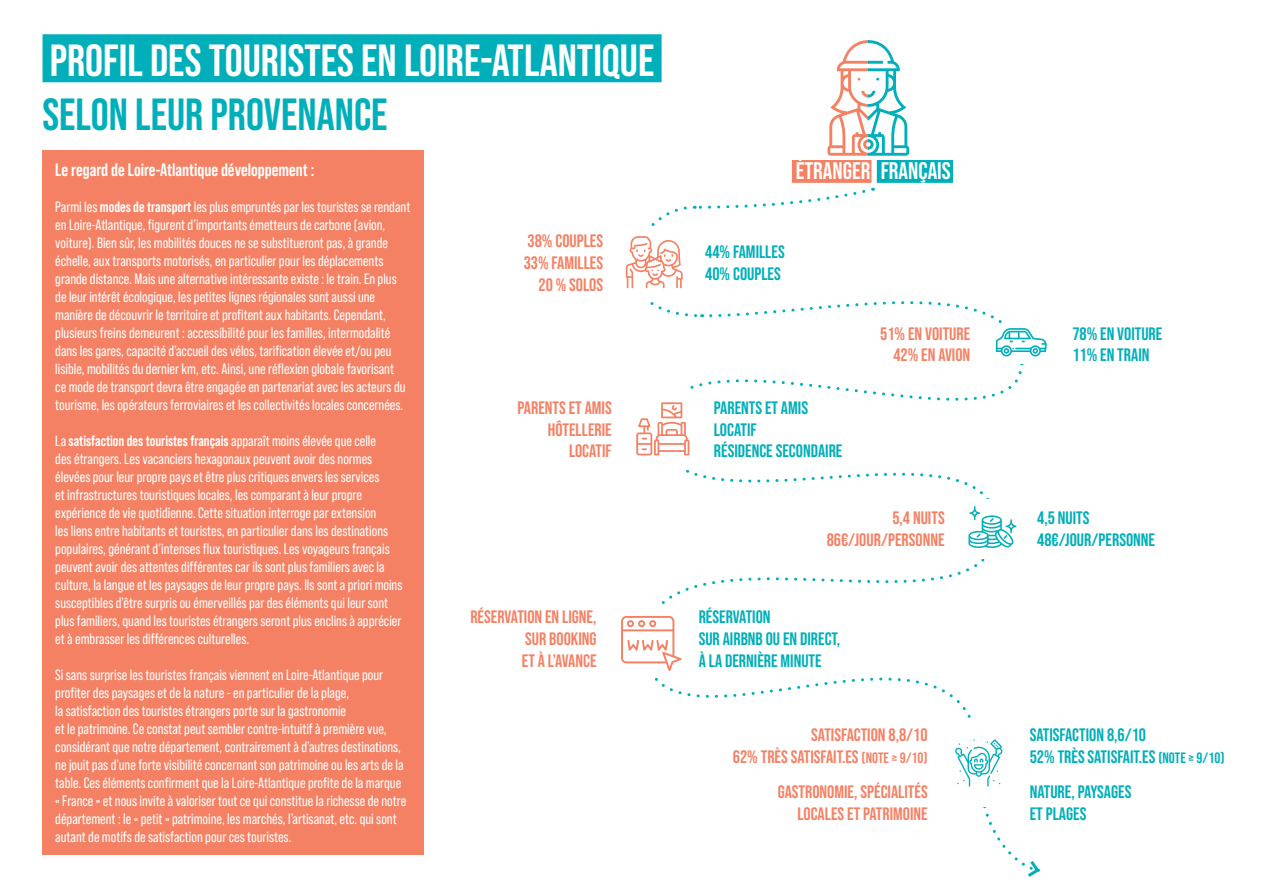
<style>
.page{position:relative;width:1263px;height:893px;background:#fff}
.page>*{position:absolute;margin:0;border:0;box-sizing:border-box;transform-origin:0 0}
.t1{font:45px "Bebas Neue";color:#fff}
.t2{font:45px "Bebas Neue";color:#00afb9}
.t3{font:24px "Bebas Neue";color:#fff}
.t4{font:18px/21.6px "Bebas Neue";color:#f48164;text-align:right}
.t5{font:18px/21.6px "Bebas Neue";color:#00afb9}
.t6{font:700 18px "Bebas Neue Pro";color:#fff}
.t7{font:15px/18px "Bebas Neue Pro";color:#fff}
.s1{font-weight:700}
.s2{font-size:15px}
</style>
<div class="page">
<svg style="left:690px;top:365px;width:333px;height:36px"></svg>
<svg style="left:721px;top:559px;width:264px;height:22px"></svg>
<svg style="left:654px;top:581px;width:317px;height:137px"></svg>
<div style="left:43px;top:34px;width:619px;height:48px;background:#00afb9"></div>
<div style="left:43px;top:151px;width:381px;height:704px;background:#f48164"></div>
<div style="left:608px;top:607px;width:79px;height:68px;background:#fff"></div>
<svg style="left:621px;top:616px;width:61px;height:55px"></svg>
<div style="left:699px;top:610px;width:171px;height:57px;background:#fff"></div>
<div style="left:877px;top:160px;width:76px;height:23px;background:#00afb9"></div>
<div style="left:792px;top:160px;width:79px;height:23px;background:#f48164"></div>
<svg style="left:827px;top:40px;width:82px;height:116px"></svg>
<div style="left:623px;top:389px;width:78px;height:80px;background:#fff"></div>
<svg style="left:625px;top:188px;width:422px;height:177px"></svg>
<svg style="left:636px;top:402px;width:380px;height:146px"></svg>
<svg style="left:955px;top:739px;width:85px;height:138px"></svg>
<h1 class="t1" style="left:50px;top:35px;width:606px">PROFIL DES TOURISTES EN LOIRE-ATLANTIQUE</h1>
<h1 class="t2" style="left:43px;top:89px;width:347px">SELON LEUR PROVENANCE</h1>
<p class="t6" style="left:55px;top:159px;width:261px">Le regard de Loire-Atlantique développement :</p>
<p class="t7" style="left:55px;top:198px;width:357px">Parmi les <span class="s1">modes de transport</span> les plus empruntés par les touristes se rendant en Loire-Atlantique, figurent d’importants émetteurs de carbone (avion, voiture). Bien sûr, les mobilités douces ne se substitueront pas, à grande échelle, aux transports motorisés, en particulier pour les déplacements grande distance. Mais une alternative intéressante existe : le train. En plus de leur intérêt écologique, les petites lignes régionales sont aussi une manière de découvrir le territoire et profitent aux habitants. Cependant, plusieurs freins demeurent : accessibilité pour les familles, intermodalité dans les gares, capacité d’accueil des vélos, tarification élevée et/ou peu lisible, mobilités du dernier km, etc. Ainsi, une réflexion globale favorisant<br>ce mode de transport devra être engagée en partenariat avec les acteurs du tourisme, les opérateurs ferroviaires et les collectivités locales concernées.</p>
<p class="t7" style="left:55px;top:432px;width:349px">La <span class="s1">satisfaction des touristes français</span> apparaît moins élevée que celle<br>des étrangers. Les vacanciers hexagonaux peuvent avoir des normes élevées pour leur propre pays et être plus critiques envers les services<br>et infrastructures touristiques locales, les comparant à leur propre expérience de vie quotidienne. Cette situation interroge par extension<br>les liens entre habitants et touristes, en particulier dans les destinations populaires, générant d’intenses flux touristiques. Les voyageurs français peuvent avoir des attentes différentes car ils sont plus familiers avec la culture, la langue et les paysages de leur propre pays. Ils sont a priori moins susceptibles d’être surpris ou émerveillés par des éléments qui leur sont plus familiers, quand les touristes étrangers seront plus enclins à apprécier et à embrasser les différences culturelles.</p>
<p class="t7" style="left:55px;top:666px;width:352px">Si sans surprise les touristes français viennent en Loire-Atlantique pour profiter des paysages et de la nature - en particulier de la plage,<br>la satisfaction des touristes étrangers porte sur la gastronomie<br>et le patrimoine. Ce constat peut sembler contre-intuitif à première vue, considérant que notre département, contrairement à d’autres destinations, ne jouit pas d’une forte visibilité concernant son patrimoine ou les arts de la table. Ces éléments confirment que la Loire-Atlantique profite de la marque « France » et nous invite à valoriser tout ce qui constitue la richesse de notre département : le « petit » patrimoine, les marchés, l’artisanat, etc. qui sont autant de motifs de satisfaction pour ces touristes.</p>
<h2 class="t3" style="left:796px;top:157px;width:157px">ÉTRANGER FRANÇAIS</h2>
<p class="t4" style="left:524px;top:230px;width:81px">38% COUPLES<br>33% FAMILLES<br>20 % SOLOS</p>
<p class="t5" style="left:705px;top:241px;width:81px">44% FAMILLES<br>40% COUPLES</p>
<p class="t4" style="left:880px;top:322px;width:92px">51% EN VOITURE<br>42% EN AVION</p>
<p class="t5" style="left:1072px;top:322px;width:92px">78% EN VOITURE<br>11% EN TRAIN</p>
<p class="t4" style="left:518px;top:397px;width:96px">PARENTS ET AMIS<br>HÔTELLERIE<br>LOCATIF</p>
<p class="t5" style="left:714px;top:397px;width:130px">PARENTS ET AMIS<br>LOCATIF<br>RÉSIDENCE SECONDAIRE</p>
<p class="t4" style="left:827px;top:507px;width:119px">5,4 NUITS<br>86€/JOUR/PERSONNE</p>
<p class="t5" style="left:1037px;top:507px;width:119px">4,5 NUITS<br>48€/JOUR/PERSONNE</p>
<p class="t4" style="left:522px;top:606px;width:76px;text-align:justify;text-indent:-51px">RÉSERVATION EN LIGNE, SUR BOOKING ET À L’AVANCE</p>
<p class="t5" style="left:699px;top:606px;width:143px">RÉSERVATION<br>SUR AIRBNB OU EN DIRECT,<br>À LA DERNIÈRE MINUTE</p>
<p class="t4" style="left:733px;top:724px;width:196px">SATISFACTION 8,8/10<br>62% TRÈS SATISFAIT.ES <span class="s2">(NOTE ≥ 9/10)</span></p>
<p class="t5" style="left:1030px;top:724px;width:196px">SATISFACTION 8,6/10<br>52% TRÈS SATISFAIT.ES <span class="s2">(NOTE ≥ 9/10)</span></p>
<p class="t5" style="left:1030px;top:781px;width:103px">NATURE, PAYSAGES<br>ET PLAGES</p>
<p class="t4" style="left:778px;top:781px;width:152px">GASTRONOMIE, SPÉCIALITÉS<br>LOCALES ET PATRIMOINE</p>
</div>
